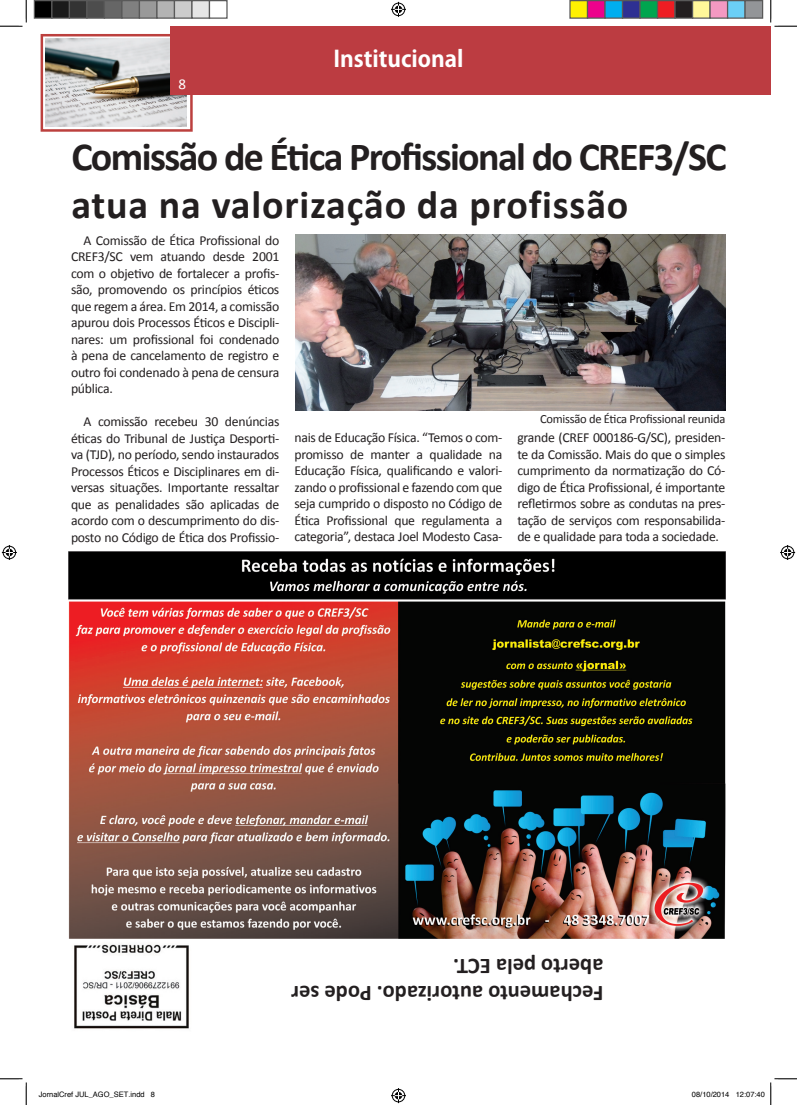
<style>
.page{position:relative;width:797px;height:1105px;background:#fff}
.page>*{position:absolute;margin:0;border:0;box-sizing:border-box;transform-origin:0 0}
.t1{font:700 40px/48px "Calibri";letter-spacing:.005em;color:#231f20}
.t2{font:700 22.5px/27px "Calibri";color:#231f20}
.t3{font:700 22.5px "Adobe Gothic Std";color:#fff}
.t4{font:15px "Calibri";color:#fff}
.t5{font:13.75px/16.5px "Calibri";letter-spacing:-.02em;color:#231f20;text-align:justify}
.t6{font:12.5px "Calibri";letter-spacing:-.02em;color:#231f20}
.t7{font:7.5px "Helvetica";color:#000}
</style>
<div class="page">
<img style="left:45px;top:39px;width:142px;height:88px">
<div style="left:41px;top:34px;width:152px;height:98px;border:2px solid #bc403e"></div>
<div style="left:170px;top:26px;width:600px;height:68px;background:#bc3c41"></div>
<img style="left:74px;top:944px;width:115px;height:85px">
<img style="left:69px;top:551px;width:656px;height:387px">
<img style="left:296px;top:234px;width:429px;height:177px">
<svg style="left:0;top:0;width:27px;height:27px"></svg>
<svg style="left:0;top:1078px;width:27px;height:27px"></svg>
<svg style="left:770px;top:0;width:27px;height:27px"></svg>
<svg style="left:391px;top:2px;width:15px;height:15px"></svg>
<svg style="left:391px;top:1088px;width:15px;height:15px"></svg>
<svg style="left:2px;top:545px;width:15px;height:15px"></svg>
<svg style="left:780px;top:545px;width:15px;height:15px"></svg>
<div style="left:34px;top:1px;width:18px;height:17px;background:#000"></div>
<div style="left:34px;top:0;width:18px;height:19px;border:1px solid #595959"></div>
<div style="left:52px;top:1px;width:17px;height:17px;background:#1a1a1a"></div>
<div style="left:51px;top:0;width:19px;height:19px;border:1px solid #595959"></div>
<div style="left:69px;top:1px;width:18px;height:17px;background:#333"></div>
<div style="left:69px;top:0;width:19px;height:19px;border:1px solid #595959"></div>
<div style="left:87px;top:1px;width:17px;height:17px;background:#4d4d4d"></div>
<div style="left:86px;top:0;width:19px;height:19px;border:1px solid #595959"></div>
<div style="left:104px;top:1px;width:18px;height:17px;background:#666"></div>
<div style="left:104px;top:0;width:18px;height:19px;border:1px solid #595959"></div>
<div style="left:122px;top:1px;width:17px;height:17px;background:#808080"></div>
<div style="left:121px;top:0;width:19px;height:19px;border:1px solid #595959"></div>
<div style="left:139px;top:1px;width:18px;height:17px;background:#999"></div>
<div style="left:139px;top:0;width:19px;height:19px;border:1px solid #595959"></div>
<div style="left:157px;top:1px;width:17px;height:17px;background:#b3b3b3"></div>
<div style="left:156px;top:0;width:19px;height:19px;border:1px solid #595959"></div>
<div style="left:174px;top:1px;width:18px;height:17px;background:#ccc"></div>
<div style="left:174px;top:0;width:18px;height:19px;border:1px solid #595959"></div>
<div style="left:192px;top:1px;width:17px;height:17px;background:#e6e6e6"></div>
<div style="left:191px;top:0;width:19px;height:19px;border:1px solid #595959"></div>
<div style="left:209px;top:0;width:19px;height:19px;border:1px solid #595959"></div>
<div style="left:570px;top:1px;width:17px;height:17px;background:#fff101"></div>
<div style="left:569px;top:0;width:19px;height:19px;border:1px solid #595959"></div>
<div style="left:587px;top:1px;width:18px;height:17px;background:#ed028c"></div>
<div style="left:587px;top:0;width:18px;height:19px;border:1px solid #595959"></div>
<div style="left:605px;top:1px;width:17px;height:17px;background:#00aeef"></div>
<div style="left:604px;top:0;width:19px;height:19px;border:1px solid #595959"></div>
<div style="left:622px;top:1px;width:18px;height:17px;background:#2e3092"></div>
<div style="left:622px;top:0;width:18px;height:19px;border:1px solid #595959"></div>
<div style="left:640px;top:1px;width:17px;height:17px;background:#00a54f"></div>
<div style="left:639px;top:0;width:19px;height:19px;border:1px solid #595959"></div>
<div style="left:657px;top:1px;width:18px;height:17px;background:#ee1d23"></div>
<div style="left:657px;top:0;width:18px;height:19px;border:1px solid #595959"></div>
<div style="left:675px;top:1px;width:17px;height:17px;background:#231f20"></div>
<div style="left:674px;top:0;width:19px;height:19px;border:1px solid #595959"></div>
<div style="left:692px;top:1px;width:18px;height:17px;background:#fff79a"></div>
<div style="left:692px;top:0;width:18px;height:19px;border:1px solid #595959"></div>
<div style="left:710px;top:1px;width:17px;height:17px;background:#f499c2"></div>
<div style="left:709px;top:0;width:19px;height:19px;border:1px solid #595959"></div>
<div style="left:727px;top:1px;width:18px;height:17px;background:#6bcff6"></div>
<div style="left:727px;top:0;width:18px;height:19px;border:1px solid #595959"></div>
<div style="left:745px;top:1px;width:17px;height:17px;background:#939598"></div>
<div style="left:744px;top:0;width:19px;height:19px;border:1px solid #595959"></div>
<svg style="left:770px;top:1078px;width:27px;height:27px"></svg>
<p class="t4" style="left:178px;top:75px;width:9px">8</p>
<h2 class="t3" style="left:333px;top:45px;width:132px">Institucional</h2>
<h1 class="t1" style="left:71px;top:132px;width:656px">Comissão de Ética Profissional do CREF3/SC atua na valorização da profissão</h1>
<p class="t5" style="left:71px;top:232px;width:210px;text-indent:12px">A Comissão de Ética Profissional do CREF3/SC vem atuando desde 2001 com o objetivo de fortalecer a profis&shy;são, promovendo os princípios éticos que regem a área. Em 2014, a comissão apurou dois Processos Éticos e Discipli&shy;nares: um profissional foi condenado à pena de cancelamento de registro e outro foi condenado à pena de censura pública.</p>
<p class="t5" style="left:71px;top:413px;width:210px;text-indent:12px">A comissão recebeu 30 denúncias éticas do Tribunal de Justiça Desporti&shy;va (TJD), no período, sendo instaurados Processos Éticos e Disciplinares em di&shy;versas situações. Importante ressaltar que as penalidades são aplicadas de acordo com o descumprimento do dis&shy;posto no Código de Ética dos Profissio-</p>
<p class="t6" style="left:540px;top:411px;width:187px">Comissão de Ética Profissional reunida</p>
<p class="t5" style="left:294px;top:430px;width:209px">nais de Educação Física. “Temos o com&shy;promisso de manter a qualidade na Educação Física, qualificando e valori&shy;zando o profissional e fazendo com que seja cumprido o disposto no Código de Ética Profissional que regulamenta a categoria”, destaca Joel Modesto Casa-</p>
<p class="t5" style="left:517px;top:430px;width:209px">grande (CREF 000186-G/SC), presiden&shy;te da Comissão. Mais do que o simples cumprimento da normatização do Có&shy;digo de Ética Profissional, é importante refletirmos sobre as condutas na pres&shy;tação de serviços com responsabilida&shy;de e qualidade para toda a sociedade.</p>
<h2 class="t2" style="left:603px;top:1006px;width:314px;rotate:-180deg">Fechamento autorizado. Pode ser aberto pela ECT.</h2>
<p class="t7" style="left:39px;top:1090px;width:118px">JornalCref JUL_AGO_SET.indd 8</p>
<p class="t7" style="left:692px;top:1090px;width:74px">08/10/2014 12:07:40</p>
</div>
